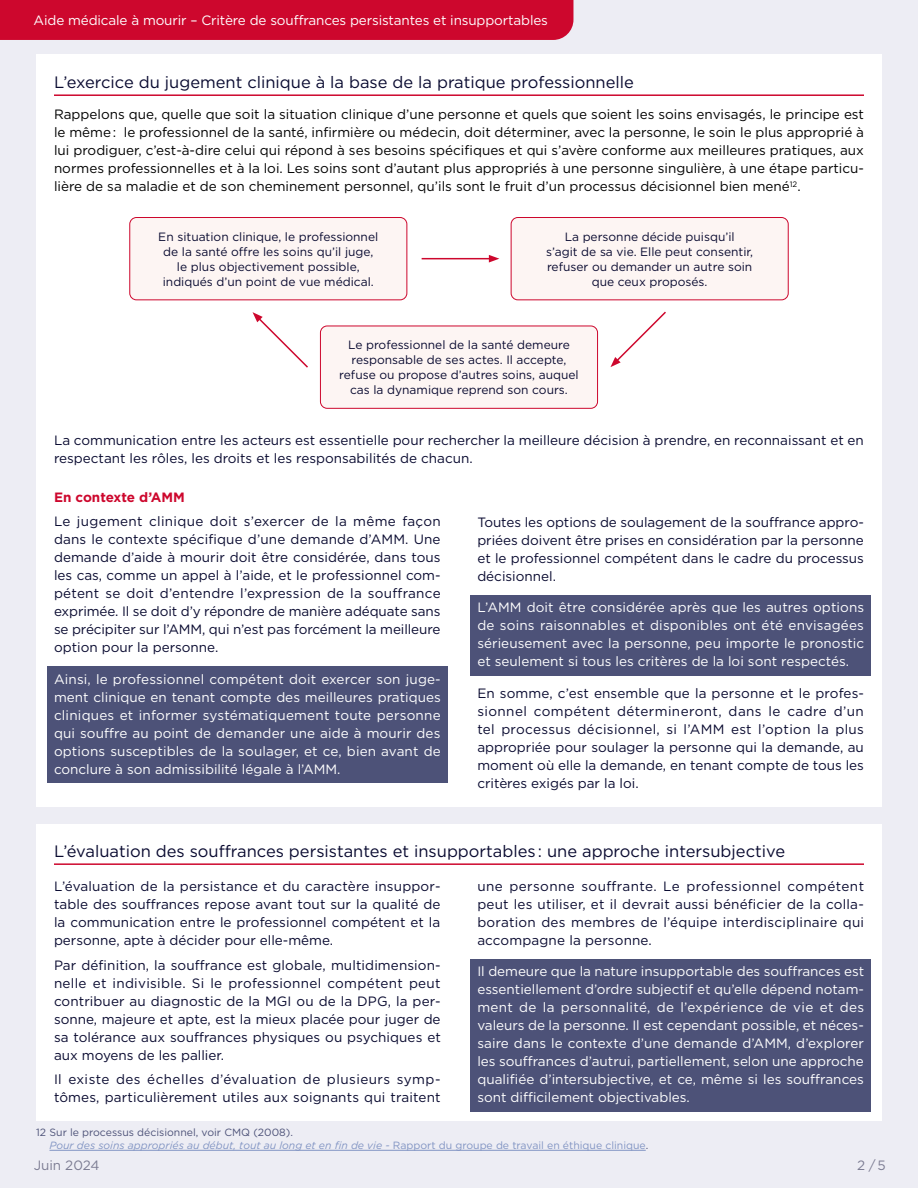
<style>
.page{position:relative;width:918px;height:1188px;background:#ededf4}
.page>*{position:absolute;margin:0;border:0;box-sizing:border-box;transform-origin:0 0}
.Intertitre{font:16.5px "Gotham";color:#090a30}
.Paragraphe{font:13.5px/18px "Gotham";color:#090a30;text-align:justify}
.Highlight_par__V02{font:13.5px/18px "Gotham";color:#fff;text-align:justify}
.Paragraphe-2{font:13.5px/18px "Gotham";color:#000;text-align:justify}
.Paragraphe-3{font:700 13.5px "Gotham";color:#cd072d}
.Paragraphe-4{font:12px/15px "Gotham";color:#090a30;text-align:center}
.endnotes{font:italic 10.5px/13.5px "Gotham";color:#8194c3}
.s1{font-style:normal;color:#4d5278}
.s2{font-style:normal}
</style>
<div class="page">
<div style="left:0;top:0;width:573px;height:40px;background:#cd072d"></div>
<hr style="left:50px;top:1150px;width:596px;height:1px;background:#8194c3">
<div style="left:36px;top:54px;width:846px;height:753px;background:#fff"></div>
<div style="left:36px;top:824px;width:846px;height:296px;background:#fff"></div>
<hr style="left:54px;top:94px;width:810px;height:2px;background:#cd072d">
<hr style="left:54px;top:863px;width:810px;height:2px;background:#cd072d">
<div style="left:130px;top:218px;width:277px;height:82px;background:#fdf5f3;border-radius:7px"></div>
<div style="left:129px;top:217px;width:278px;height:83px;border:1px solid #cd072d;border-radius:7px"></div>
<div style="left:511px;top:218px;width:277px;height:82px;background:#fdf5f3;border-radius:7px"></div>
<div style="left:511px;top:217px;width:278px;height:83px;border:1px solid #cd072d;border-radius:7px"></div>
<div style="left:320px;top:326px;width:278px;height:82px;background:#fdf5f3;border-radius:7px"></div>
<div style="left:320px;top:326px;width:278px;height:83px;border:1px solid #cd072d;border-radius:7px"></div>
<hr style="left:422px;top:258px;width:69px;height:1px;background:#cd072d">
<svg style="left:489px;top:255px;width:10px;height:8px"></svg>
<svg style="left:610px;top:311px;width:56px;height:56px"></svg>
<svg style="left:253px;top:312px;width:55px;height:56px"></svg>
<div style="left:471px;top:595px;width:400px;height:81px;background:#4d5278"></div>
<div style="left:47px;top:666px;width:400px;height:117px;background:#4d5278"></div>
<div style="left:471px;top:959px;width:400px;height:153px;background:#4d5278"></div>
<p class="Highlight_par__V02" style="left:34px;top:11px;width:516px">Aide médicale à mourir – Critère de souffrances persistantes et insupportables</p>
<p class="Intertitre" style="left:54px;top:71px;width:582px">L’exercice du jugement clinique à la base de la pratique professionnelle</p>
<p class="Paragraphe-2" style="left:54px;top:105px;width:812px">Rappelons que, quelle que soit la situation clinique d’une personne et quels que soient les soins envisagés, le principe est le même : le professionnel de la santé, infirmière ou médecin, doit déterminer, avec la personne, le soin le plus approprié à lui prodiguer, c’est-à-dire celui qui répond à ses besoins spécifiques et qui s’avère conforme aux meilleures pratiques, aux normes professionnelles et à la loi. Les soins sont d’autant plus appropriés à une personne singulière, à une étape particu&shy;lière de sa maladie et de son cheminement personnel, qu’ils sont le fruit d’un processus décisionnel bien mené<sup>12</sup>.</p>
<p class="Paragraphe-4" style="left:158px;top:229px;width:221px">En situation clinique, le professionnel de la santé offre les soins qu’il juge, le plus objectivement possible, indiqués d’un point de vue médical.</p>
<p class="Paragraphe-4" style="left:546px;top:229px;width:209px">La personne décide puisqu’il<br>s’agit de sa vie. Elle peut consentir, refuser ou demander un autre soin que ceux proposés.</p>
<p class="Paragraphe-4" style="left:339px;top:337px;width:241px">Le professionnel de la santé demeure responsable de ses actes. Il accepte, refuse ou propose d’autres soins, auquel cas la dynamique reprend son cours.</p>
<p class="Paragraphe" style="left:54px;top:431px;width:811px">La communication entre les acteurs est essentielle pour rechercher la meilleure décision à prendre, en reconnaissant et en respectant les rôles, les droits et les responsabilités de chacun.</p>
<p class="Paragraphe-3" style="left:54px;top:488px;width:132px">En contexte d’AMM</p>
<p class="Paragraphe" style="left:54px;top:512px;width:388px">Le jugement clinique doit s’exercer de la même façon dans le contexte spécifique d’une demande d’AMM. Une demande d’aide à mourir doit être considérée, dans tous les cas, comme un appel à l’aide, et le professionnel com&shy;pétent se doit d’entendre l’expression de la souffrance exprimée. Il se doit d’y répondre de manière adéquate sans se précipiter sur l’AMM, qui n’est pas forcément la meilleure option pour la personne.</p>
<p class="Highlight_par__V02" style="left:54px;top:670px;width:388px">Ainsi, le professionnel compétent doit exercer son juge&shy;ment clinique en tenant compte des meilleures pratiques cliniques et informer systématiquement toute personne qui souffre au point de demander une aide à mourir des options susceptibles de la soulager, et ce, bien avant de conclure à son admissibilité légale à l’AMM.</p>
<p class="Paragraphe" style="left:477px;top:513px;width:388px">Toutes les options de soulagement de la souffrance appro&shy;priées doivent être prises en considération par la personne et le professionnel compétent dans le cadre du processus décisionnel.</p>
<p class="Highlight_par__V02" style="left:477px;top:598px;width:388px">L’AMM doit être considérée après que les autres options de soins raisonnables et disponibles ont été envisagées sérieusement avec la personne, peu importe le pronostic et seulement si tous les critères de la loi sont respectés.</p>
<p class="Paragraphe" style="left:477px;top:684px;width:388px">En somme, c’est ensemble que la personne et le profes&shy;sionnel compétent détermineront, dans le cadre d’un tel processus décisionnel, si l’AMM est l’option la plus appropriée pour soulager la personne qui la demande, au moment où elle la demande, en tenant compte de tous les critères exigés par la loi.</p>
<p class="Intertitre" style="left:54px;top:840px;width:733px">L’évaluation des souffrances persistantes et insupportables : une approche intersubjective</p>
<p class="Paragraphe" style="left:54px;top:877px;width:388px">L’évaluation de la persistance et du caractère insuppor&shy;table des souffrances repose avant tout sur la qualité de la communication entre le professionnel compétent et la personne, apte à décider pour elle-même.</p>
<p class="Paragraphe" style="left:54px;top:956px;width:388px">Par définition, la souffrance est globale, multidimension&shy;nelle et indivisible. Si le professionnel compétent peut contribuer au diagnostic de la MGI ou de la DPG, la per&shy;sonne, majeure et apte, est la mieux placée pour juger de sa tolérance aux souffrances physiques ou psychiques et aux moyens de les pallier.</p>
<p class="Paragraphe" style="left:54px;top:1070px;width:388px">Il existe des échelles d’évaluation de plusieurs symp&shy;tômes, particulièrement utiles aux soignants qui traitent</p>
<p class="Paragraphe" style="left:477px;top:877px;width:388px">une personne souffrante. Le professionnel compétent peut les utiliser, et il devrait aussi bénéficier de la colla&shy;boration des membres de l’équipe interdisciplinaire qui accompagne la personne.</p>
<p class="Highlight_par__V02" style="left:477px;top:962px;width:388px">Il demeure que la nature insupportable des souffrances est essentiellement d’ordre subjectif et qu’elle dépend notam&shy;ment de la personnalité, de l’expérience de vie et des valeurs de la personne. Il est cependant possible, et néces&shy;saire dans le contexte d’une demande d’AMM, d’explorer les souffrances d’autrui, partiellement, selon une approche qualifiée d’intersubjective, et ce, même si les souffrances sont difficilement objectivables.</p>
<p class="endnotes" style="left:50px;top:1125px;width:600px;text-indent:-14px"><span class="s1">12 Sur le processus décisionnel, voir CMQ (2008).<br></span>Pour des soins appropriés au début, tout au long et en fin de vie - <span class="s2">Rapport du groupe de travail en éthique clinique</span><span class="s1">.</span></p>
<p class="Paragraphe" style="left:34px;top:1156px;width:68px">Juin 2024</p>
<p class="Paragraphe" style="left:857px;top:1156px;width:30px">2 / 5</p>
</div>
